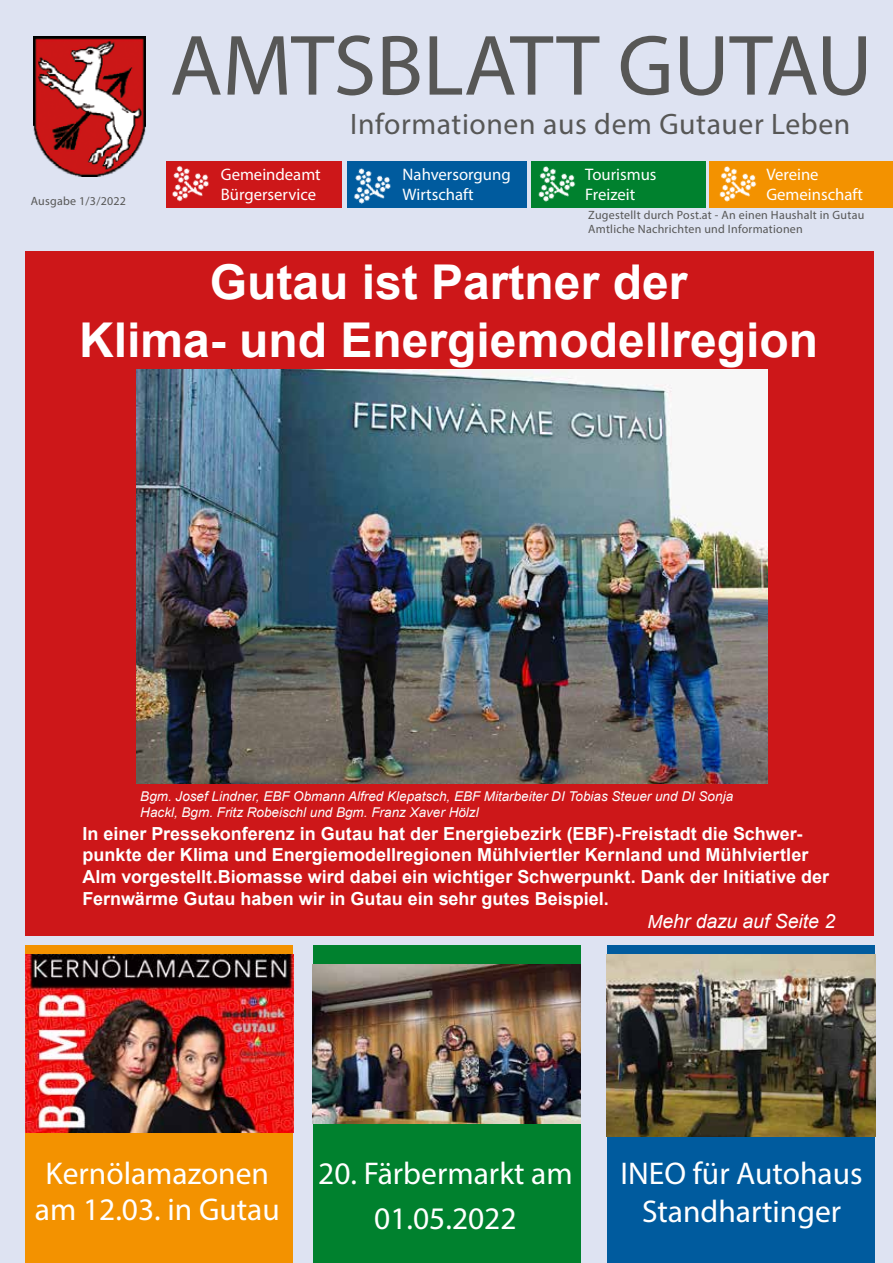
<style>
.page{position:relative;width:893px;height:1263px;background:#dee3f2}
.page>*{position:absolute;margin:0;border:0;box-sizing:border-box;transform-origin:0 0}
.t1{font:86.4px "Myriad Pro";color:#575756}
.t2{font:700 48px/57.6px "Arial";color:#fff;text-align:center}
.t3{font:31.5px/36px "Myriad Pro";color:#fff;text-align:center}
.t4{font:29.7px "Myriad Pro";letter-spacing:.02em;color:#575756}
.t5{font:italic 19.5px "Arial";letter-spacing:-.01em;color:#fff}
.t6{font:700 18px/21.6px "Arial";color:#fff}
.t7{font:16.65px/20.1px "Myriad Pro";color:#fff}
.t8{font:italic 13.5px/16.2px "Arial";color:#fdfdfd}
.t9{font:12px/14.4px "Myriad Pro";letter-spacing:.02em;color:#575756}
.s1{font-size:18px}
</style>
<div class="page">
<div style="left:313px;top:946px;width:267px;height:317px;background:#00812e"></div>
<div style="left:167px;top:162px;width:175px;height:46px;background:#cd1719"></div>
<div style="left:531px;top:162px;width:174px;height:46px;background:#00812e"></div>
<div style="left:709px;top:162px;width:184px;height:46px;background:#f39200"></div>
<img style="left:166px;top:161px;width:51px;height:47px">
<img style="left:531px;top:161px;width:53px;height:41px">
<img style="left:709px;top:161px;width:56px;height:41px">
<div style="left:347px;top:162px;width:179px;height:46px;background:#005b9e"></div>
<img style="left:347px;top:161px;width:52px;height:43px">
<img style="left:33px;top:36px;width:113px;height:140px">
<div style="left:26px;top:251px;width:847px;height:684px;background:#cd1719"></div>
<div style="left:26px;top:946px;width:267px;height:317px;background:#f39200"></div>
<div style="left:607px;top:946px;width:268px;height:317px;background:#005b9e"></div>
<img style="left:136px;top:369px;width:632px;height:415px">
<img style="left:26px;top:954px;width:267px;height:178px">
<img style="left:313px;top:965px;width:267px;height:158px">
<img style="left:606px;top:954px;width:269px;height:182px">
<p class="t9" style="left:31px;top:194px;width:97px">Ausgabe 1/3/2022</p>
<h1 class="t1" style="left:170px;top:12px;width:704px">AMTSBLATT GUTAU</h1>
<h3 class="t4" style="left:350px;top:106px;width:502px">Informationen aus dem Gutauer Leben</h3>
<p class="t7" style="left:221px;top:164px;width:101px">Gemeindeamt<br>Bürgerservice</p>
<p class="t7" style="left:585px;top:164px;width:73px">Tourismus<br>Freizeit</p>
<p class="t7" style="left:766px;top:164px;width:98px">Vereine<br>Gemeinschaft</p>
<p class="t7" style="left:403px;top:164px;width:110px">Nahversorgung<br>Wirtschaft</p>
<p class="t9" style="left:588px;top:207px;width:278px">Zugestellt durch Post.at - An einen Haushalt in Gutau<br>Amtliche Nachrichten und Informationen</p>
<h2 class="t2" style="left:79px;top:254px;width:740px">Gutau ist Partner der<br>Klima- und Energiemodellregion</h2>
<p class="t8" style="left:140px;top:788px;width:594px">Bgm. Josef Lindner, EBF Obmann Alfred Klepatsch, EBF Mitarbeiter DI Tobias Steuer und DI Sonja<br>Hackl, Bgm. Fritz Robeischl und Bgm. Franz Xaver Hölzl</p>
<p class="t6" style="left:82px;top:823px;width:748px">In einer Pressekonferenz in Gutau hat der Energiebezirk (EBF)-Freistadt die Schwer&shy;punkte der Klima und Energiemodellregionen Mühlviertler Kernland und Mühlviertler Alm vorgestellt.Biomasse wird dabei ein wichtiger Schwerpunkt. Dank der Initiative der Fernwärme Gutau haben wir in Gutau ein sehr gutes Beispiel.</p>
<p class="t5" style="left:647px;top:908px;width:189px"><span class="s1">M</span>ehr dazu auf Seite 2</p>
<h3 class="t3" style="left:35px;top:1155px;width:246px">Kernölamazonen am 12.03. in Gutau</h3>
<h3 class="t3" style="left:318px;top:1150px;width:256px;line-height:45px">20. Färbermarkt am<br>01.05.2022</h3>
<h3 class="t3" style="left:621px;top:1154px;width:243px;line-height:37.8px">INEO für Autohaus<br>Standhartinger</h3>
</div>
